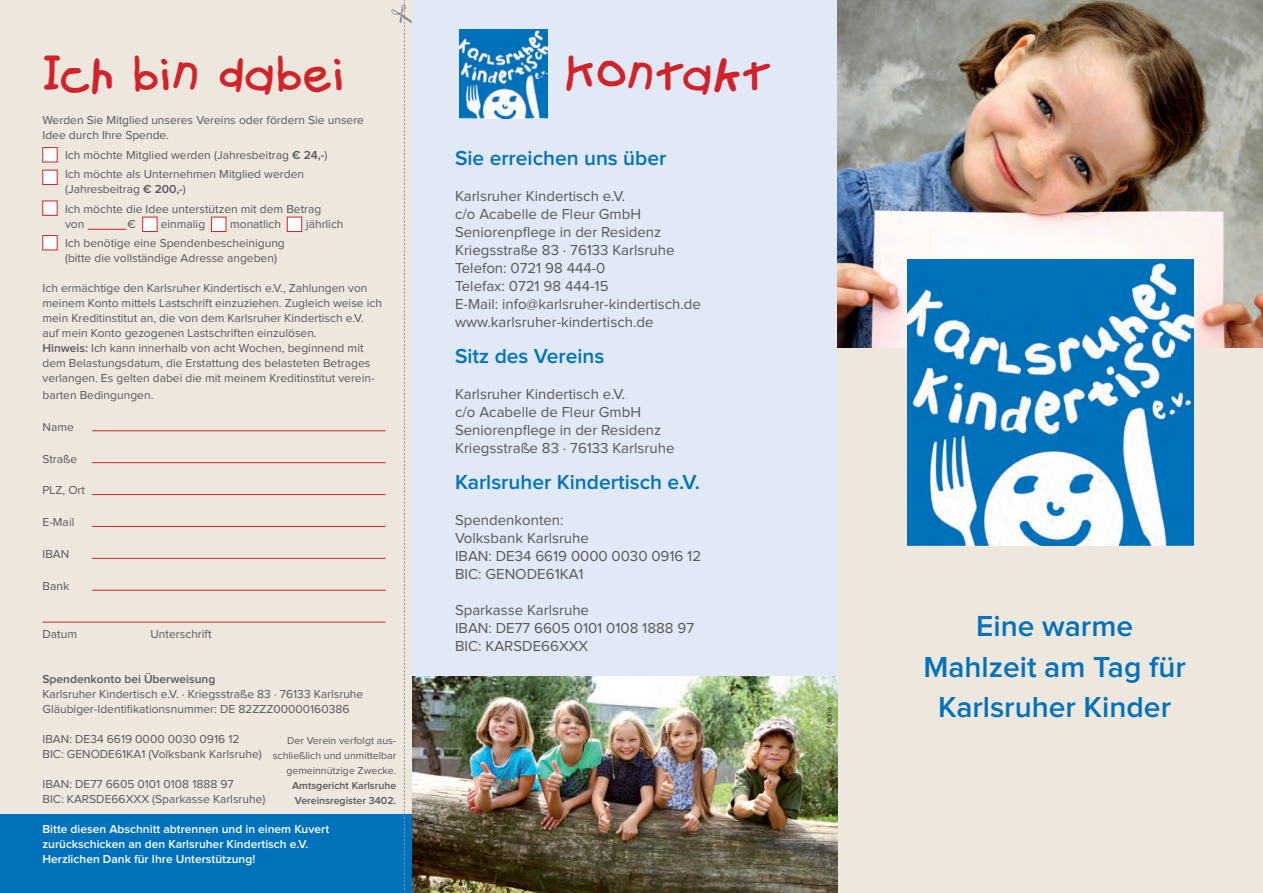
<style>
.page{position:relative;width:1263px;height:893px;background:#fff}
.page>*{position:absolute;margin:0;border:0;box-sizing:border-box;transform-origin:0 0}
.t1{font:42px "Kidz Only Too SSK Bold";letter-spacing:.055em;color:#d1232a}
.t2{font:600 30px/40.5px "Proxima Nova";color:#0072bc;text-align:center}
.t3{font:600 21px "Proxima Nova";color:#0072bc}
.t4{font:15px/18px "Proxima Nova";color:#57585a}
.t5{font:12px/15px "Proxima Nova";color:#57585a}
.t6{font:600 12px/15px "Proxima Nova";color:#fff}
.t7{font:600 12px "Proxima Nova";color:#57585a}
.t8{font:10.5px/15px "Proxima Nova";color:#57585a;text-align:right}
.t9{font:600 10.5px/15px "Proxima Nova";color:#57585a}
.t10{font:7.5px "Proxima Nova";color:#231f20}
.s1{font-weight:600}
</style>
<div class="page">
<div style="left:0;top:0;width:412px;height:893px;background:#ede7de"></div>
<div style="left:0;top:815px;width:412px;height:78px;background:#0072bc"></div>
<div style="left:838px;top:0;width:425px;height:893px;background:#ede7de"></div>
<div style="left:412px;top:0;width:426px;height:893px;background:#e1e9f6"></div>
<img style="left:838px;top:0;width:425px;height:348px">
<img style="left:907px;top:259px;width:286px;height:286px">
<div style="left:43px;top:147px;width:14px;height:15px;background:#fff"></div>
<div style="left:43px;top:170px;width:14px;height:15px;background:#fff;border:1px solid #d1232a"></div>
<div style="left:43px;top:201px;width:14px;height:15px;background:#fff"></div>
<div style="left:43px;top:235px;width:14px;height:15px;background:#fff;border:1px solid #d1232a"></div>
<hr style="left:88px;top:229px;width:38px;height:1px;background:#d1232a">
<div style="left:142px;top:217px;width:15px;height:15px;background:#fff;border:1px solid #d1232a"></div>
<div style="left:211px;top:217px;width:15px;height:15px;background:#fff;border:1px solid #d1232a"></div>
<div style="left:287px;top:217px;width:15px;height:15px;background:#fff;border:1px solid #d1232a"></div>
<hr style="left:92px;top:430px;width:294px;height:1px;background:#d1232a">
<hr style="left:92px;top:462px;width:294px;height:1px;background:#d1232a">
<hr style="left:92px;top:494px;width:294px;height:1px;background:#d1232a">
<hr style="left:92px;top:526px;width:294px;height:1px;background:#d1232a">
<hr style="left:92px;top:558px;width:294px;height:1px;background:#d1232a">
<hr style="left:92px;top:590px;width:294px;height:1px;background:#d1232a">
<hr style="left:43px;top:622px;width:343px;height:1px;background:#d1232a">
<img style="left:459px;top:30px;width:88px;height:89px">
<img style="left:418px;top:676px;width:420px;height:217px">
<svg style="left:389px;top:0;width:29px;height:893px"></svg>
<h1 class="t1" style="left:43px;top:51px;width:302px">Ich bin dabei</h1>
<h1 class="t1" style="left:566px;top:51px;width:206px">Kontakt</h1>
<p class="t5" style="left:43px;top:113px;width:323px">Werden Sie Mitglied unseres Vereins oder fördern Sie unsere<br>Idee durch Ihre Spende.</p>
<p class="t5" style="left:65px;top:146px;width:264px;line-height:19.5px">Ich möchte Mitglied werden (Jahresbeitrag <span class="s1">€ 24,-</span>)<br>Ich möchte als Unternehmen Mitglied werden</p>
<p class="t5" style="left:65px;top:180px;width:258px;line-height:19.5px">(Jahresbeitrag <span class="s1">€ 200,-</span>)<br>Ich möchte die Idee unterstützen mit dem Betrag</p>
<p class="t5" style="left:65px;top:217px;width:21px">von</p>
<p class="t5" style="left:128px;top:217px;width:10px">€</p>
<p class="t5" style="left:161px;top:217px;width:46px">einmalig</p>
<p class="t5" style="left:230px;top:217px;width:53px">monatlich</p>
<p class="t5" style="left:306px;top:217px;width:39px">jährlich</p>
<p class="t5" style="left:65px;top:236px;width:221px">Ich benötige eine Spendenbescheinigung (bitte die vollständige Adresse angeben)</p>
<p class="t5" style="left:43px;top:281px;width:341px">Ich ermächtige den Karlsruher Kindertisch e.V., Zahlungen von meinem Konto mittels Lastschrift einzuziehen. Zugleich weise ich mein Kreditinstitut an, die von dem Karlsruher Kindertisch e.V. auf mein Konto gezogenen Lastschriften einzulösen.<br><span class="s1">Hinweis:</span> Ich kann innerhalb von acht Wochen, beginnend mit dem Belastungsdatum, die Erstattung des belasteten Betrages verlangen. Es gelten dabei die mit meinem Kreditinstitut verein-</p>
<p class="t5" style="left:43px;top:388px;width:112px">barten Bedingungen.</p>
<p class="t5" style="left:43px;top:420px;width:33px">Name</p>
<p class="t5" style="left:43px;top:452px;width:36px">Straße</p>
<p class="t5" style="left:43px;top:483px;width:44px">PLZ, Ort</p>
<p class="t5" style="left:43px;top:515px;width:33px">E-Mail</p>
<p class="t5" style="left:43px;top:547px;width:28px">IBAN</p>
<p class="t5" style="left:43px;top:579px;width:28px">Bank</p>
<p class="t5" style="left:43px;top:627px;width:36px">Datum</p>
<p class="t5" style="left:151px;top:627px;width:63px">Unterschrift</p>
<p class="t7" style="left:43px;top:674px;width:174px">Spendenkonto bei Überweisung</p>
<p class="t5" style="left:43px;top:687px;width:322px">Karlsruher Kindertisch e.V. · Kriegsstraße 83 · 76133 Karlsruhe<br>Gläubiger-Identifikationsnummer: DE 82ZZZ00000160386</p>
<p class="t5" style="left:43px;top:732px;width:221px">IBAN: DE34 6619 0000 0030 0916 12<br>BIC: GENODE61KA1 (Volksbank Karlsruhe)</p>
<p class="t5" style="left:43px;top:777px;width:224px">IBAN: DE77 6605 0101 0108 1888 97<br>BIC: KARSDE66XXX (Sparkasse Karlsruhe)</p>
<p class="t6" style="left:43px;top:822px;width:288px">Bitte diesen Abschnitt abtrennen und in einem Kuvert zurückschicken an den Karlsruher Kindertisch e.V.<br>Herzlichen Dank für Ihre Unterstützung!</p>
<p class="t8" style="left:273px;top:733px;width:125px">Der Verein verfolgt aus&shy;schließlich und unmittelbar gemeinnützige Zwecke.</p>
<p class="t9" style="left:292px;top:778px;width:106px">Amtsgericht Karlsruhe<br>Vereinsregister 3402.</p>
<h3 class="t3" style="left:455px;top:149px;width:213px">Sie erreichen uns über</h3>
<p class="t4" style="left:455px;top:188px;width:247px">Karlsruher Kindertisch e.V.<br>c/o Acabelle de Fleur GmbH<br>Seniorenpflege in der Residenz<br>Kriegsstraße 83 · 76133 Karlsruhe<br>Telefon: 0721 98 444-0<br>Telefax: 0721 98 444-15<br>E-Mail: info@karlsruher-kindertisch.de www.karlsruher-kindertisch.de</p>
<h3 class="t3" style="left:455px;top:347px;width:151px">Sitz des Vereins</h3>
<p class="t4" style="left:455px;top:386px;width:221px">Karlsruher Kindertisch e.V.<br>c/o Acabelle de Fleur GmbH<br>Seniorenpflege in der Residenz<br>Kriegsstraße 83 · 76133 Karlsruhe</p>
<h3 class="t3" style="left:455px;top:473px;width:246px">Karlsruher Kindertisch e.V.</h3>
<p class="t4" style="left:455px;top:512px;width:248px">Spendenkonten:<br>Volksbank Karlsruhe<br>IBAN: DE34 6619 0000 0030 0916 12<br>BIC: GENODE61KA1</p>
<p class="t4" style="left:455px;top:602px;width:241px">Sparkasse Karlsruhe<br>IBAN: DE77 6605 0101 0108 1888 97<br>BIC: KARSDE66XXX</p>
<p class="t10" style="left:826px;top:735px;width:30px;rotate:-90deg">© fotolia</p>
<h2 class="t2" style="left:923px;top:607px;width:264px">Eine warme<br>Mahlzeit am Tag für<br>Karlsruher Kinder</h2>
</div>
